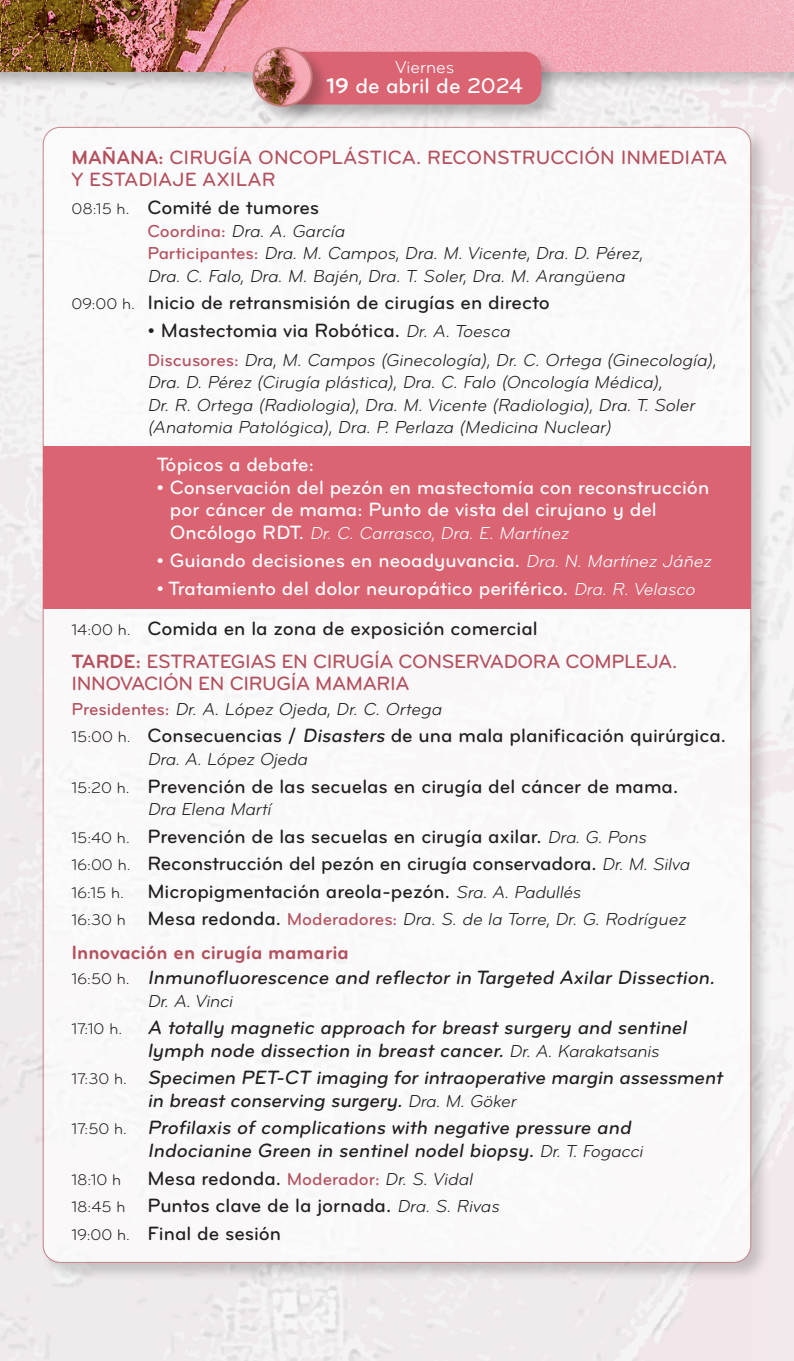
<style>
.page{position:relative;width:794px;height:1361px;background:#fff}
.page>*{position:absolute;margin:0;border:0;box-sizing:border-box;transform-origin:0 0}
.t1{font:22px "Bryant Medium Alt No 1";color:#fff}
.t2{font:20px/27.6px "Bryant Medium Alt No 1";color:#231f20}
.t3{font:italic 20px/22.4px "Bryant Medium Alt No 1";color:#231f20}
.t4{font:20px/22.4px "Bryant Medium Alt No 1";color:#fff}
.t5{font:20px/22.4px "Bryant Medium Alt No 1";letter-spacing:-.02em;color:#b4515f}
.t6{font:20px/22px "Bryant Medium Alt No 1";color:#b4515f}
.t7{font:20px "Bryant Bold Alt No 1";color:#b4515f}
.t8{font:italic 18px/22.4px "Bryant Regular Alt No 1";color:#231f20}
.t9{font:italic 18px "Bryant Regular Alt No 1";color:#fff}
.t10{font:18px "Bryant Regular Alt No 1";color:#fff}
.t11{font:16px "Bryant Regular Alt No 1";color:#231f20}
.s1{font-family:"Bryant Bold Alt No 1"}
.s2{font-family:"Bryant Regular Alt No 1";font-size:16px}
.s3{font-family:"Bryant Medium Alt No 1";font-style:normal;color:#b4515f}
.s4{font-family:"Bryant Regular Alt No 1";font-style:italic;font-size:18px}
.s5{font-family:"Bryant Medium Alt No 1";font-style:normal;font-size:20px}
.s6{font-family:"Bryant Regular Alt No 1";font-size:16px;color:#231f20}
.s7{color:#231f20}
.s8{font-style:italic}
.s9{font-style:normal;font-size:16px}
.s10{font-family:"Bryant Regular Alt No 1";font-style:normal;font-size:16px}
.s11{font-family:"Bryant Regular Alt No 1";font-size:18px}
.s12{font-size:18px;color:#b4515f}
</style>
<div class="page">
<div style="left:0;top:0;width:794px;height:91px;background:#231f20;opacity:.3"></div>
<img style="left:0;top:0;width:794px;height:72px">
<div style="left:40px;top:124px;width:730px;height:1158px;background:#231f20;opacity:.3"></div>
<div style="left:43px;top:127px;width:708px;height:1135px;background:#fff;border-radius:17px"></div>
<div style="left:43px;top:446px;width:708px;height:163px;background:#db6473"></div>
<div style="left:277px;top:49px;width:284px;height:75px;background:#231f20;opacity:.3"></div>
<div style="left:280px;top:52px;width:261px;height:52px;background:#db6473;border-radius:17px"></div>
<div style="left:251px;top:45px;width:80px;height:81px;background:#231f20;opacity:.3"></div>
<img style="left:253px;top:48px;width:59px;height:58px;border-radius:29px">
<div style="left:252px;top:47px;width:61px;height:60px;border:2px solid #c77b7b;border-radius:50%"></div>
<p class="t10" style="left:395px;top:58px;width:60px">Viernes</p>
<p class="t1" style="left:326px;top:74px;width:198px"><span class="s1">19</span> de abril de 2024</p>
<p class="t6" style="left:71px;top:147px;width:657px"><span class="s1">MAÑANA:</span> CIRUGÍA ONCOPLÁSTICA. RECONSTRUCCIÓN INMEDIATA<br>Y ESTADIAJE AXILAR</p>
<p class="t2" style="left:71px;top:194px;width:249px"><span class="s2">08:15 h.</span> Comité de tumores</p>
<p class="t8" style="left:147px;top:220px;width:500px"><span class="s3">Coordina:</span> Dra. A. García<br><span class="s3">Pa rt i c i p a n te s :</span> Dra. M. Campos, Dra. M. Vicente, Dra. D. Pérez,<br>Dra. C. Falo, Dra. M. Bajén, Dra. T. Soler, Dra. M. Arangüena</p>
<p class="t2" style="left:71px;top:289px;width:480px"><span class="s2">09:00 h.</span> Inicio de retransmisión de cirugías en directo</p>
<p class="t2" style="left:147px;top:317px;width:367px">• Mastectomia via Robótica. <span class="s4">Dr. A. Toesca</span></p>
<p class="t8" style="left:147px;top:349px;width:574px"><span class="s3">D i s c u s o re s :</span> Dra, M. Campos (Ginecología), Dr. C. Ortega (Ginecología), Dra. D. Pérez (Cirugía plástica), Dra. C. Falo (Oncología Médica),<br>Dr. R. Ortega (Radiologia), Dra. M. Vicente (Radiologia), Dra. T. Soler (Anatomia Patológica), Dra. P. Perlaza (Medicina Nuclear)</p>
<p class="t4" style="left:156px;top:454px;width:159px">Tópicos a debate:</p>
<p class="t4" style="left:170px;top:477px;width:541px;text-indent:-13px">• Conservación del pezón en mastectomía con reconstrucción por cáncer de mama: Punto de vista del cirujano y del</p>
<p class="t9" style="left:170px;top:523px;width:404px"><span class="s5">O n c ó l o g o R DT.</span> Dr. C. Carrasco, Dra. E. Martínez</p>
<p class="t4" style="left:156px;top:550px;width:560px">• Guiando decisiones en neoadyuvancia. <span class="s4">Dra. N. Martínez Jáñez</span></p>
<p class="t4" style="left:71px;top:569px;width:628px;line-height:39.6px;text-indent:85px">• Tratamiento del dolor neuropático periférico. <span class="s4">Dra. R. Velasco<br></span><span class="s6">14:00 h.</span> <span class="s7">Comida en la zona de exposición comercial</span></p>
<p class="t5" style="left:71px;top:650px;width:607px"><span class="s1">TARDE:</span> ESTRATEGIAS EN CIRUGÍA CONSERVADORA COMPLEJA.<br>INNOVACIÓN EN CIRUGÍA MAMARIA</p>
<p class="t8" style="left:71px;top:698px;width:375px"><span class="s3">P re s i d e n te s :</span> Dr. A. López Ojeda, Dr. C. Ortega</p>
<p class="t2" style="left:71px;top:722px;width:656px"><span class="s2">15:00 h.</span> Consecuencias / <span class="s8">Disasters</span> de una mala planificación quirúrgica.</p>
<p class="t8" style="left:147px;top:748px;width:165px">Dra. A. López Ojeda</p>
<p class="t2" style="left:71px;top:772px;width:608px"><span class="s2">15:20 h.</span> Prevención de las secuelas en cirugía del cáncer de mama.</p>
<p class="t8" style="left:147px;top:798px;width:128px">Dra Elena Martí</p>
<p class="t2" style="left:71px;top:823px;width:623px"><span class="s2">15:40 h.</span> Prevención de las secuelas en cirugía axilar. <span class="s4">Dra. G. Pons<br></span><span class="s2">16:00 h.</span> Reconstrucción del pezón en cirugía conservadora. <span class="s4">Dr. M. Silva<br></span><span class="s2">16:15 h.</span> Micropigmentación areola-pezón. <span class="s4">Sra. A. Padullés</span></p>
<p class="t8" style="left:71px;top:909px;width:619px"><span class="s9">16:30 h</span> <span class="s5">Mesa redonda.</span> <span class="s3">Moderadores:</span> Dra. S. de la Torre, Dr. G. Rodríguez</p>
<p class="t7" style="left:71px;top:942px;width:279px">Innovación en cirugía mamaria</p>
<p class="t3" style="left:71px;top:967px;width:648px"><span class="s10">1 6 : 5 0 h .</span> Inmunofluorescence and reflector in Targeted Axilar Dissection.</p>
<p class="t8" style="left:147px;top:990px;width:90px">Dr. A. Vinci</p>
<p class="t11" style="left:71px;top:1020px;width:52px">17:10 h.</p>
<p class="t3" style="left:147px;top:1017px;width:544px">A totally magnetic approach for breast surgery and sentinel lymph node dissection in breast cancer. <span class="s11">Dr. A. Karakatsanis</span></p>
<p class="t3" style="left:147px;top:1067px;width:580px;text-indent:-76px"><span class="s10">1 7: 3 0 h .</span> Specimen PET-CT imaging for intraoperative margin assessment in breast conserving surgery. <span class="s11">Dra. M. Göker</span></p>
<p class="t3" style="left:147px;top:1117px;width:500px;text-indent:-76px"><span class="s10">1 7: 5 0 h .</span> Profilaxis of complications with negative pressure and<br>Indocianine Green in sentinel nodel biopsy. <span class="s11">Dr.T. Fogacci</span></p>
<p class="t11" style="left:71px;top:1170px;width:51px">18:10 h</p>
<p class="t2" style="left:71px;top:1164px;width:433px;text-indent:76px">Mesa redonda. <span class="s12">Moderador:</span> <span class="s4">Dr. S. Vidal<br></span><span class="s2">18:45 h</span> Puntos clave de la jornada. <span class="s4">Dra. S. Rivas<br></span><span class="s2">19:00 h.</span> Final de sesión</p>
</div>
